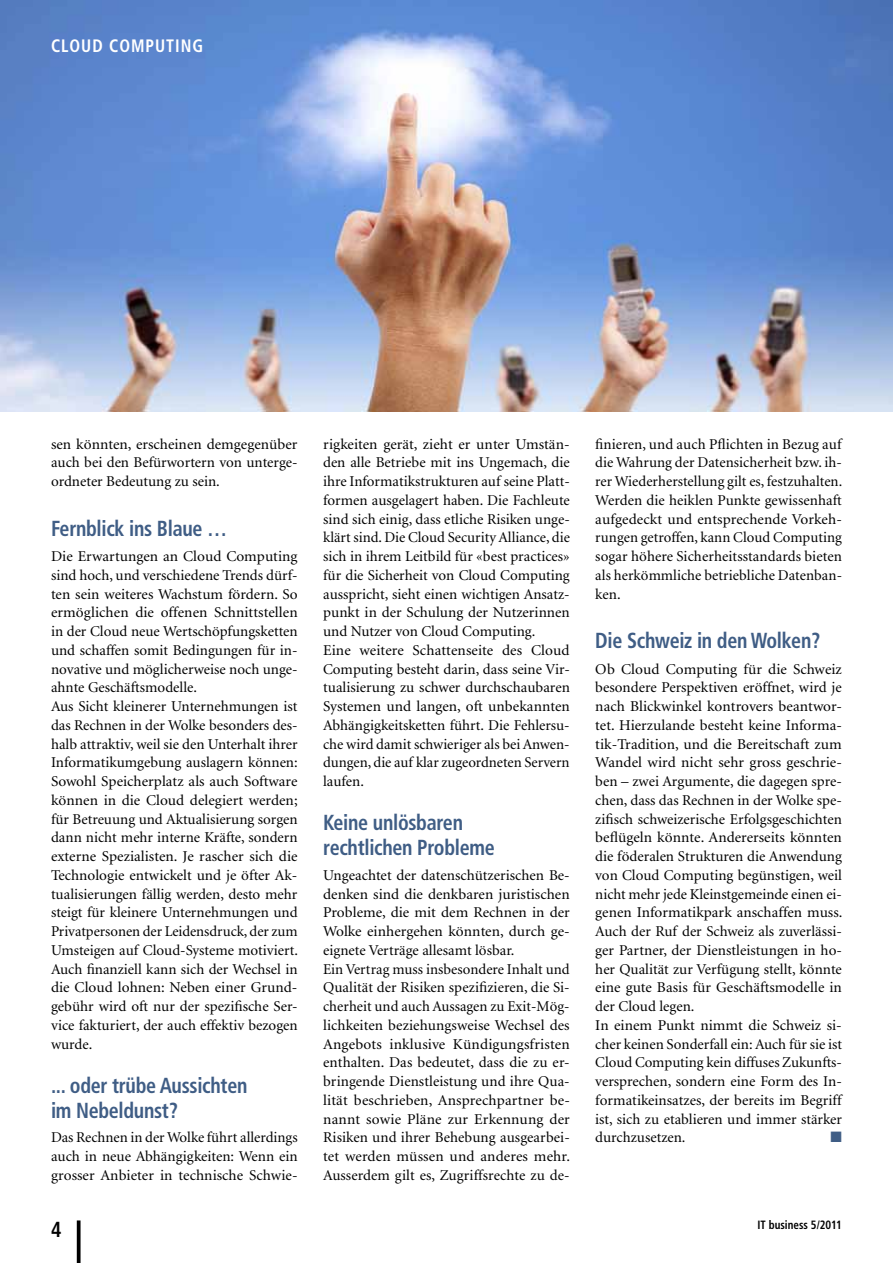
<style>
.page{position:relative;width:893px;height:1263px;background:#fff}
.page>*{position:absolute;margin:0;border:0;box-sizing:border-box;transform-origin:0 0}
.t1{font:700 condensed 21.75px/24.8px "Frutiger";letter-spacing:-.015em;color:#3f5d85;scale:.92 1}
.t2{font:700 condensed 21.75px "Frutiger";color:#000;scale:.92 1}
.t3{font:700 condensed 18px "Frutiger";letter-spacing:.06em;color:#fff;scale:.92 1}
.t4{font:15px/18.8px "Minion";color:#000}
.t5{font:15px "Zapf Dingbats";color:#3f5d85}
.t6{font:700 condensed 12px "Frutiger";color:#000;scale:.92 1}
</style>
<div class="page">
<svg style="left:77px;top:1220px;width:4px;height:43px"></svg>
<img style="left:0;top:0;width:893px;height:411px">
<p class="t3" style="left:51px;top:35px;width:167px">Cloud Computing</p>
<p class="t4" style="left:51px;top:435px;width:248px;text-align:justify">sen könnten, erscheinen demgegenüber auch bei den Befürwortern von unterge&shy;ordneter Bedeutung zu sein.</p>
<h1 class="t1" style="left:51px;top:516px;width:193px">Fernblick ins Blaue …</h1>
<p class="t4" style="left:51px;top:547px;width:249px">Die Erwartungen an Cloud Computing sind hoch, und verschiedene Trends dürf&shy;ten sein weiteres Wachstum fördern. So ermöglichen die offenen Schnittstellen in der Cloud neue Wertschöpfungsketten und schaffen somit Bedingungen für in&shy;novative und möglicherweise noch unge&shy;ahnte Geschäftsmodelle.<br>Aus Sicht kleinerer Unternehmungen ist das Rechnen in der Wolke besonders des&shy;halb attraktiv, weil sie den Unterhalt ihrer Informatikumgebung auslagern können:<br>Sowohl Speicherplatz als auch Software können in die Cloud delegiert werden; für Betreuung und Aktualisierung sorgen dann nicht mehr interne Kräfte, sondern externe Spezialisten. Je rascher sich die Technologie entwickelt und je öfter Ak&shy;tualisierungen fällig werden, desto mehr steigt für kleinere Unternehmungen und Privatpersonen der Leidensdruck, der zum Umsteigen auf Cloud-Systeme motiviert.<br>Auch finanziell kann sich der Wechsel in die Cloud lohnen: Neben einer Grund&shy;gebühr wird oft nur der spezifische Ser&shy;vice fakturiert, der auch effektiv bezogen wurde.</p>
<h1 class="t1" style="left:51px;top:1073px;width:215px">... oder trübe Aussichten im Nebeldunst?</h1>
<p class="t4" style="left:51px;top:1129px;width:248px;text-align:justify">Das Rechnen in der Wolke führt allerdings auch in neue Abhängigkeiten: Wenn ein grosser Anbieter in technische Schwie-</p>
<p class="t4" style="left:323px;top:435px;width:248px">rigkeiten gerät, zieht er unter Umstän&shy;den alle Betriebe mit ins Ungemach, die ihre Informatikstrukturen auf seine Platt&shy;formen ausgelagert haben. Die Fachleute sind sich einig, dass etliche Risiken unge&shy;klärt sind. Die Cloud Security Alliance, die sich in ihrem Leitbild für «best practices» für die Sicherheit von Cloud Computing ausspricht, sieht einen wichtigen Ansatz&shy;punkt in der Schulung der Nutzerinnen und Nutzer von Cloud Computing.<br>Eine weitere Schattenseite des Cloud Computing besteht darin, dass seine Vir&shy;tualisierung zu schwer durchschaubaren Systemen und langen, oft unbekannten Abhängigkeitsketten führt. Die Fehlersu&shy;che wird damit schwieriger als bei Anwen&shy;dungen, die auf klar zugeordneten Servern laufen.</p>
<h1 class="t1" style="left:323px;top:810px;width:188px">Keine unlösbaren rechtlichen Probleme</h1>
<p class="t4" style="left:323px;top:866px;width:248px">Ungeachtet der datenschützerischen Be&shy;denken sind die denkbaren juristischen Probleme, die mit dem Rechnen in der Wolke einhergehen könnten, durch ge&shy;eignete Verträge allesamt lösbar.<br>Ein Vertrag muss insbesondere Inhalt und Qualität der Risiken spezifizieren, die Si&shy;cherheit und auch Aussagen zu Exit-Mög&shy;lichkeiten beziehungsweise Wechsel des Angebots inklusive Kündigungsfristen enthalten. Das bedeutet, dass die zu er&shy;bringende Dienstleistung und ihre Qua&shy;lität beschrieben, Ansprechpartner be&shy;nannt sowie Pläne zur Erkennung der Risiken und ihrer Behebung ausgearbei&shy;tet werden müssen und anderes mehr.<br>Ausserdem gilt es, Zugriffsrechte zu de-</p>
<p class="t4" style="left:595px;top:435px;width:248px;text-align:justify">finieren, und auch Pflichten in Bezug auf die Wahrung der Datensicherheit bzw. ih&shy;rer Wiederherstellung gilt es, festzuhalten.<br>Werden die heiklen Punkte gewissenhaft aufgedeckt und entsprechende Vorkeh&shy;rungen getroffen, kann Cloud Computing sogar höhere Sicherheitsstandards bieten als herkömmliche betriebliche Datenban&shy;ken.</p>
<h1 class="t1" style="left:595px;top:628px;width:246px">Die Schweiz in den Wolken?</h1>
<p class="t4" style="left:595px;top:660px;width:249px">Ob Cloud Computing für die Schweiz besondere Perspektiven eröffnet, wird je nach Blickwinkel kontrovers beantwor&shy;tet. Hierzulande besteht keine Informa&shy;tik-Tradition, und die Bereitschaft zum Wandel wird nicht sehr gross geschrie&shy;ben – zwei Argumente, die dagegen spre&shy;chen, dass das Rechnen in der Wolke spe&shy;zifisch schweizerische Erfolgsgeschichten beflügeln könnte. Andererseits könnten die föderalen Strukturen die Anwendung von Cloud Computing begünstigen, weil nicht mehr jede Kleinstgemeinde einen ei&shy;genen Informatikpark anschaffen muss.<br>Auch der Ruf der Schweiz als zuverlässi&shy;ger Partner, der Dienstleistungen in ho&shy;her Qualität zur Verfügung stellt, könnte eine gute Basis für Geschäftsmodelle in der Cloud legen.<br>In einem Punkt nimmt die Schweiz si&shy;cher keinen Sonderfall ein: Auch für sie ist Cloud Computing kein diffuses Zukunfts&shy;versprechen, sondern eine Form des In&shy;formatikeinsatzes, der bereits im Begriff ist, sich zu etablieren und immer stärker durchzusetzen.</p>
<p class="t5" style="left:830px;top:1130px;width:13px">■</p>
<h1 class="t2" style="left:51px;top:1216px;width:13px">4</h1>
<p class="t6" style="left:758px;top:1218px;width:93px">IT business 5/2011</p>
</div>
